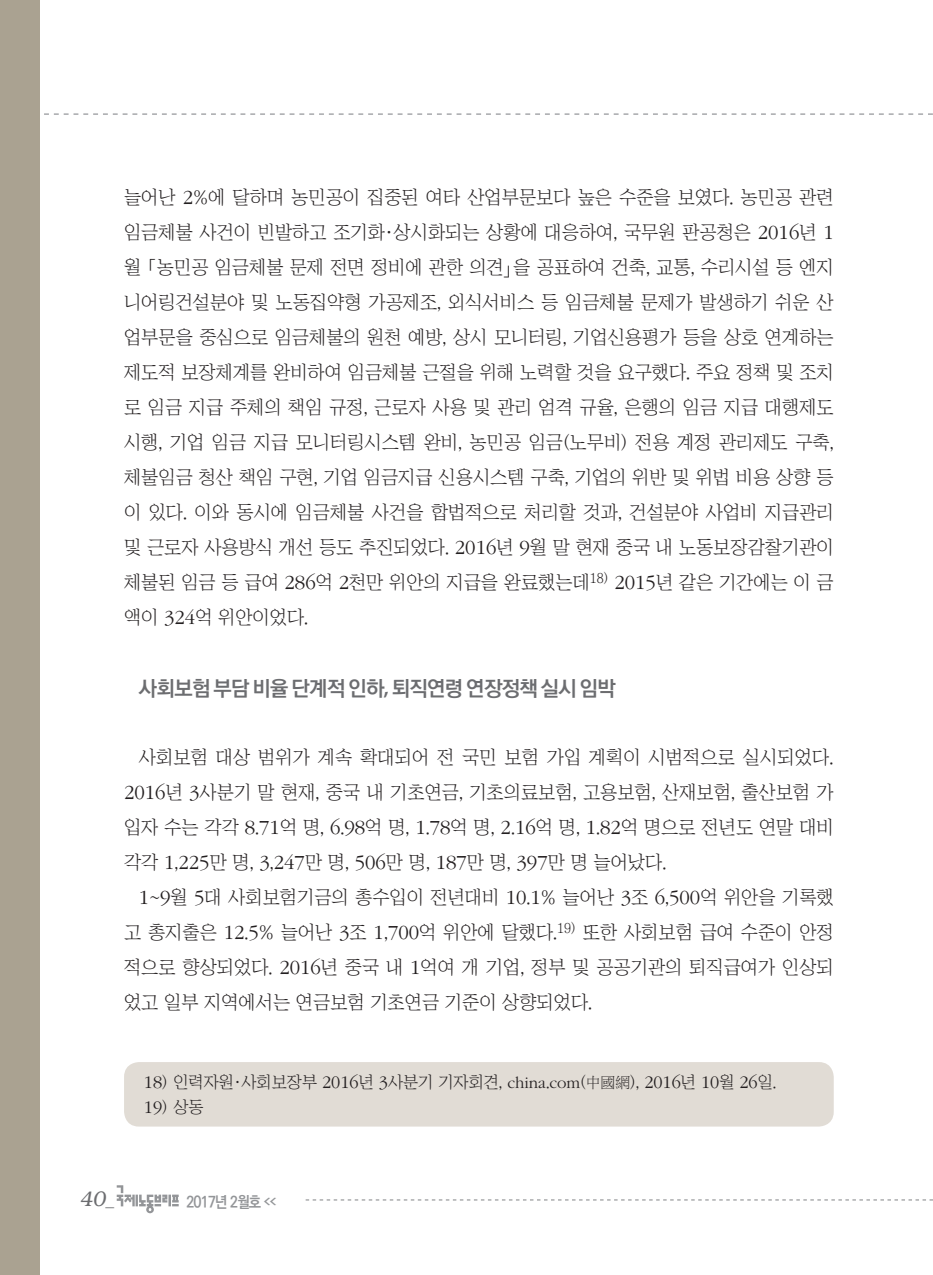
<style>
.page{position:relative;width:933px;height:1275px;background:#fff}
.page>*{position:absolute;margin:0;border:0;box-sizing:border-box;transform-origin:0 0}
.t1{font:700 21px "Ko Pub Dotum";letter-spacing:-.03em;color:#6c6d70}
.t2{font:italic 300 21px "Bookman";color:#6c6d70}
.t3{font:18.9px/35px "Chosunilbo NM";color:#231f20;text-align:justify}
.t4{font:16.62px "Chosunilbo NM";color:#231f20}
.t5{font:700 15.75px "Ko Pub Dotum";letter-spacing:-.055em;color:#939598;scale:.9 1}
.s1{font-family:"ITC Garamond Std";font-weight:300;font-size:20.82px}
.s2{font-family:"Myriad Pro";font-weight:600}
.s3{font-family:"ITC Garamond Std";font-weight:300;font-size:18.38px}
.s4{font-family:"ITC Garamond Std";font-weight:300}
.s5{font-family:"P Ming Li U";font-size:14.88px}
.s6{font-family:"Helvetica";font-weight:400;font-style:normal;font-size:17.5px}
</style>
<div class="page">
<svg style="left:306px;top:1199px;width:627px;height:1px"></svg>
<svg style="left:117px;top:1185px;width:62px;height:28px"></svg>
<svg style="left:44px;top:113px;width:889px;height:2px"></svg>
<div style="left:0;top:0;width:40px;height:1275px;background:#aaa291"></div>
<div style="left:124px;top:1062px;width:709px;height:64px;background:#e1dcd5;border-radius:15px"></div>
<p class="t3" style="left:124px;top:179px;width:711px">늘어난 <span class="s1">2</span>%에 달하며 농민공이 집중된 여타 산업부문보다 높은 수준을 보였다. 농민공 관련 임금체불 사건이 빈발하고 조기화·상시화되는 상황에 대응하여, 국무원 판공청은 <span class="s1">2016</span>년 <span class="s1">1 </span>월 「농민공 임금체불 문제 전면 정비에 관한 의견」을 공표하여 건축, 교통, 수리시설 등 엔지 니어링건설분야 및 노동집약형 가공제조, 외식서비스 등 임금체불 문제가 발생하기 쉬운 산 업부문을 중심으로 임금체불의 원천 예방, 상시 모니터링, 기업신용평가 등을 상호 연계하는 제도적 보장체계를 완비하여 임금체불 근절을 위해 노력할 것을 요구했다. 주요 정책 및 조치 로 임금 지급 주체의 책임 규정, 근로자 사용 및 관리 엄격 규율, 은행의 임금 지급 대행제도 시행, 기업 임금 지급 모니터링시스템 완비, 농민공 임금(노무비) 전용 계정 관리제도 구축, 체불임금 청산 책임 구현, 기업 임금지급 신용시스템 구축, 기업의 위반 및 위법 비용 상향 등 이 있다. 이와 동시에 임금체불 사건을 합법적으로 처리할 것과, 건설분야 사업비 지급관리 및 근로자 사용방식 개선 등도 추진되었다. <span class="s1">2016</span>년 <span class="s1">9</span>월 말 현재 중국 내 노동보장감찰기관이 체불된 임금 등 급여 <span class="s1">286</span>억 <span class="s1">2</span>천만 위안의 지급을 완료했는데<sup>18)</sup> <span class="s1">2015</span>년 같은 기간에는 이 금 액이 <span class="s1">324</span>억 위안이었다.</p>
<p class="t1" style="left:139px;top:678px;width:478px">사회보험 부담 비율 단계적 인하<span class="s2">,</span> 퇴직연령 연장정책 실시 임박</p>
<p class="t3" style="left:124px;top:739px;width:711px;text-indent:15px">사회보험 대상 범위가 계속 확대되어 전 국민 보험 가입 계획이 시범적으로 실시되었다.<br><span class="s1">2016</span>년 <span class="s1">3</span>사분기 말 현재, 중국 내 기초연금, 기초의료보험, 고용보험, 산재보험, 출산보험 가 입자 수는 각각 <span class="s1">8</span>.<span class="s1">71</span>억 명, <span class="s1">6</span>.<span class="s1">98</span>억 명, <span class="s1">1</span>.<span class="s1">78</span>억 명, <span class="s1">2</span>.<span class="s1">16</span>억 명, <span class="s1">1</span>.<span class="s1">82</span>억 명으로 전년도 연말 대비 각각 <span class="s1">1</span>,<span class="s1">225</span>만 명, <span class="s1">3</span>,<span class="s1">247</span>만 명, <span class="s1">506</span>만 명, <span class="s1">187</span>만 명, <span class="s1">397</span>만 명 늘어났다.</p>
<p class="t3" style="left:124px;top:879px;width:711px;text-indent:15px"><span class="s1">1</span>~<span class="s1">9</span>월 <span class="s1">5</span>대 사회보험기금의 총수입이 전년대비 <span class="s1">10</span>.<span class="s1">1</span>% 늘어난 <span class="s1">3</span>조 <span class="s1">6</span>,<span class="s1">500</span>억 위안을 기록했 고 총지출은 <span class="s1">12</span>.<span class="s1">5</span>% 늘어난 <span class="s1">3</span>조 <span class="s1">1</span>,<span class="s1">700</span>억 위안에 달했다.<sup>19)</sup> 또한 사회보험 급여 수준이 안정 적으로 향상되었다. <span class="s1">2016</span>년 중국 내 <span class="s1">1</span>억여 개 기업, 정부 및 공공기관의 퇴직급여가 인상되 었고 일부 지역에서는 연금보험 기초연금 기준이 상향되었다.</p>
<p class="t4" style="left:144px;top:1074px;width:634px"><span class="s3">18</span>) 인력자원·사회보장부 <span class="s3">2016</span>년 <span class="s3">3</span>사분기 기자회견, <span class="s4">china</span>.<span class="s4">com</span>(<span class="s5">中國網</span>), <span class="s3">2016</span>년 <span class="s3">10</span>월 <span class="s3">26</span>일.</p>
<p class="t4" style="left:144px;top:1098px;width:61px"><span class="s3">19</span>) 상동</p>
<p class="t2" style="left:79px;top:1187px;width:36px">40<span class="s6">_</span></p>
<p class="t5" style="left:186px;top:1194px;width:101px">2017년 2월호 <sup>&lt;&lt;</sup></p>
</div>
